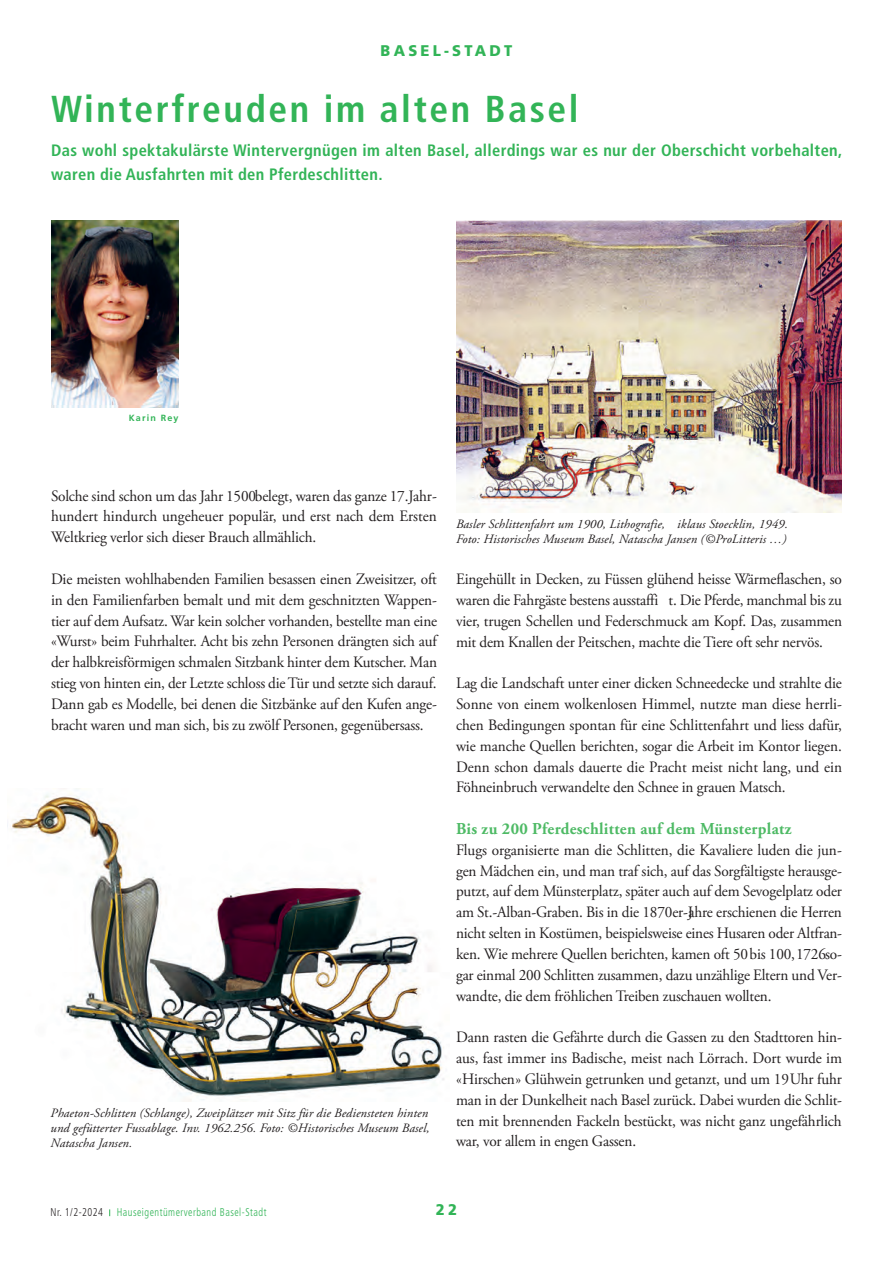
<style>
.page{position:relative;width:893px;height:1263px;background:#fff}
.page>*{position:absolute;margin:0;border:0;box-sizing:border-box;transform-origin:0 0}
.t1{font:700 condensed 37.5px "Frutiger LT Std";letter-spacing:.07em;color:#32b457}
.t2{font:700 16.65px "Adobe Garamond Pro";letter-spacing:.02em;color:#4eba65}
.t3{font:700 condensed 16.5px/24px "Frutiger LT Std";letter-spacing:.02em;color:#32b457}
.t4{font:15.9px/20.9px "Adobe Garamond Pro";letter-spacing:-.01em;color:#231f20;text-align:justify;scale:.96 1}
.t5{font:900 15.45px "Frutiger LT Std";letter-spacing:.22em;color:#32b457;scale:.95 1}
.t6{font:italic 12.75px/15px "Adobe Garamond Pro";letter-spacing:.01em;color:#231f20;text-align:justify}
.t7{font:300 condensed 11.25px "Frutiger LT Std";letter-spacing:.05em;color:#32b457;scale:.9 1}
.t8{font:700 9px "Frutiger LT Std";letter-spacing:.13em;color:#32b457}
.s1{color:#231f20}
</style>
<div class="page">
<img style="left:51px;top:221px;width:128px;height:187px">
<img style="left:12px;top:793px;width:434px;height:309px">
<img style="left:456px;top:221px;width:386px;height:291px">
<p class="t5" style="left:381px;top:41px;width:140px">BASEL-STADT</p>
<h1 class="t1" style="left:51px;top:86px;width:529px">Winterfreuden im alten Basel</h1>
<p class="t3" style="left:51px;top:139px;width:793px">Das wohl spektakulärste Wintervergnügen im alten Basel, allerdings war es nur der Oberschicht vorbehalten, waren die Ausfahrten mit den Pferdeschlitten.</p>
<p class="t8" style="left:129px;top:413px;width:51px">Karin Rey</p>
<p class="t4" style="left:51px;top:486px;width:403px">Solche sind schon um das Jahr 1500 belegt, waren das ganze 17. Jahr&shy;hundert hindurch ungeheuer populär, und erst nach dem Ersten Weltkrieg verlor sich dieser Brauch allmählich.</p>
<p class="t4" style="left:51px;top:569px;width:404px">Die meisten wohlhabenden Familien besassen einen Zweisitzer, oft in den Familienfarben bemalt und mit dem geschnitzten Wappen&shy;tier auf dem Aufsatz. War kein solcher vorhanden, bestellte man eine «Wurst» beim Fuhrhalter. Acht bis zehn Personen drängten sich auf der halbkreisförmigen schmalen Sitzbank hinter dem Kutscher. Man stieg von hinten ein, der Letzte schloss die Tür und setzte sich darauf.<br>Dann gab es Modelle, bei denen die Sitzbänke auf den Kufen ange&shy;bracht waren und man sich, bis zu zwölf Personen, gegenübersass.</p>
<p class="t6" style="left:51px;top:1106px;width:380px">Phaeton-Schlitten (Schlange), Zweiplätzer mit Sitz für die Bediensteten hinten und gefütterter Fussablage. Inv. 1962.256. Foto: ©Historisches Museum Basel, Natascha Jansen.</p>
<p class="t6" style="left:456px;top:516px;width:333px">Basler Schlittenfahrt um 1900, Lithografie, iklaus Stoecklin, 1949.<br>Foto: Historisches Museum Basel, Natascha Jansen (©ProLitteris …)</p>
<p class="t4" style="left:456px;top:569px;width:404px">Eingehüllt in Decken, zu Füssen glühend heisse Wärmeflaschen, so waren die Fahrgäste bestens ausstaffi t. Die Pferde, manchmal bis zu vier, trugen Schellen und Federschmuck am Kopf. Das, zusammen mit dem Knallen der Peitschen, machte die Tiere oft sehr nervös.</p>
<p class="t4" style="left:456px;top:673px;width:404px">Lag die Landschaft unter einer dicken Schneedecke und strahlte die Sonne von einem wolkenlosen Himmel, nutzte man diese herrli&shy;chen Bedingungen spontan für eine Schlittenfahrt und liess dafür, wie manche Quellen berichten, sogar die Arbeit im Kontor liegen.<br>Denn schon damals dauerte die Pracht meist nicht lang, und ein Föhneinbruch verwandelte den Schnee in grauen Matsch.</p>
<p class="t2" style="left:456px;top:819px;width:337px">Bis zu 200 Pferdeschlitten auf dem Münsterplatz</p>
<p class="t4" style="left:456px;top:840px;width:403px">Flugs organisierte man die Schlitten, die Kavaliere luden die jun&shy;gen Mädchen ein, und man traf sich, auf das Sorgfältigste herausge&shy;putzt, auf dem Münsterplatz, später auch auf dem Sevogelplatz oder am St.-Alban-Graben. Bis in die 1870er-Jahre erschienen die Herren nicht selten in Kostümen, beispielsweise eines Husaren oder Altfran&shy;ken. Wie mehrere Quellen berichten, kamen oft 50 bis 100, 1726 so&shy;gar einmal 200 Schlitten zusammen, dazu unzählige Eltern und Ver&shy;wandte, die dem fröhlichen Treiben zuschauen wollten.</p>
<p class="t4" style="left:456px;top:1027px;width:404px">Dann rasten die Gefährte durch die Gassen zu den Stadttoren hin&shy;aus, fast immer ins Badische, meist nach Lörrach. Dort wurde im «Hirschen» Glühwein getrunken und getanzt, und um 19 Uhr fuhr man in der Dunkelheit nach Basel zurück. Dabei wurden die Schlit&shy;ten mit brennenden Fackeln bestückt, was nicht ganz ungefährlich war, vor allem in engen Gassen.</p>
<p class="t7" style="left:51px;top:1206px;width:241px"><span class="s1">Nr. 1/2-2024</span> Hauseigentümerverband Basel-Stadt</p>
<p class="t5" style="left:436px;top:1200px;width:24px">22</p>
</div>
